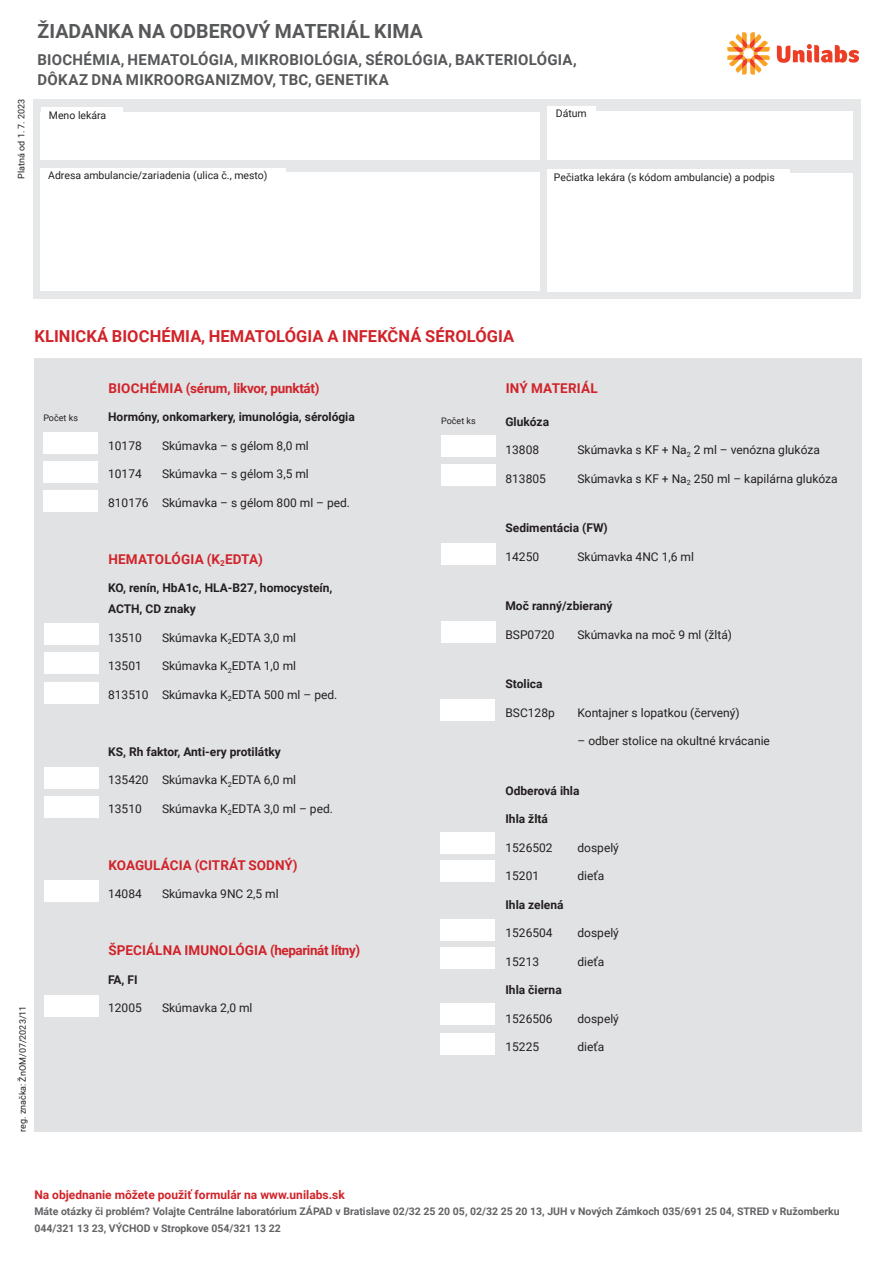
<style>
.page{position:relative;width:893px;height:1263px;background:#fff}
.page>*{position:absolute;margin:0;border:0;box-sizing:border-box;transform-origin:0 0}
.Titul{font:700 19.5px "Roboto";letter-spacing:.005em;color:#57585a}
.Podtitul{font:700 16.5px "Roboto";letter-spacing:.005em;color:#d1232a}
.Titul-2{font:700 15px "Roboto";letter-spacing:.02em;color:#57585a}
.Titul-3{font:700 13.5px "Roboto";letter-spacing:.005em;color:#d1232a}
.Titul-4{font:700 13.5px "Roboto";letter-spacing:-.02em;color:#d1232a}
.text_8_pt{font:12px "Roboto";color:#231f20}
.text_8_pt-2{font:700 12px "Roboto";color:#231f20}
.text_8_pt-3{font:700 12px "Roboto";color:#d1232a}
.t1{font:700 10.5px/16.5px "Roboto";color:#636366}
.text_9_pt{font:10.5px "Roboto";color:#231f20}
.text_7_pt{font:9px "Roboto";color:#231f20}
</style>
<div class="page">
<div style="left:33px;top:99px;width:827px;height:200px;background:#e6e7e9"></div>
<svg style="left:41px;top:112px;width:499px;height:48px"></svg>
<svg style="left:40px;top:173px;width:500px;height:118px"></svg>
<svg style="left:547px;top:112px;width:306px;height:48px"></svg>
<div style="left:34px;top:358px;width:828px;height:774px;background:#e1e2e4"></div>
<div style="left:41px;top:108px;width:81px;height:5px;background:#fff"></div>
<div style="left:40px;top:168px;width:246px;height:13px;background:#fff"></div>
<div style="left:547px;top:106px;width:49px;height:26px;background:#fff"></div>
<div style="left:441px;top:621px;width:54px;height:21px;background:#fff"></div>
<div style="left:440px;top:699px;width:55px;height:21px;background:#fff"></div>
<div style="left:44px;top:880px;width:55px;height:21px;background:#fff"></div>
<div style="left:440px;top:832px;width:55px;height:22px;background:#fff"></div>
<div style="left:440px;top:1004px;width:55px;height:21px;background:#fff"></div>
<div style="left:43px;top:432px;width:55px;height:21px;background:#fff"></div>
<div style="left:44px;top:767px;width:55px;height:21px;background:#fff"></div>
<div style="left:441px;top:435px;width:54px;height:21px;background:#fff"></div>
<div style="left:441px;top:543px;width:54px;height:21px;background:#fff"></div>
<div style="left:44px;top:624px;width:55px;height:21px;background:#fff"></div>
<div style="left:440px;top:860px;width:55px;height:22px;background:#fff"></div>
<div style="left:440px;top:1033px;width:55px;height:21px;background:#fff"></div>
<div style="left:43px;top:461px;width:55px;height:21px;background:#fff"></div>
<div style="left:44px;top:796px;width:55px;height:21px;background:#fff"></div>
<div style="left:441px;top:464px;width:54px;height:21px;background:#fff"></div>
<div style="left:44px;top:995px;width:55px;height:21px;background:#fff"></div>
<div style="left:44px;top:653px;width:55px;height:21px;background:#fff"></div>
<div style="left:440px;top:919px;width:55px;height:22px;background:#fff"></div>
<div style="left:43px;top:490px;width:55px;height:22px;background:#fff"></div>
<div style="left:44px;top:682px;width:55px;height:21px;background:#fff"></div>
<div style="left:440px;top:948px;width:55px;height:21px;background:#fff"></div>
<svg style="left:547px;top:174px;width:306px;height:118px"></svg>
<div style="left:547px;top:169px;width:242px;height:13px;background:#fff"></div>
<svg style="left:727px;top:32px;width:43px;height:43px"></svg>
<svg style="left:777px;top:44px;width:82px;height:19px"></svg>
<p class="text_7_pt" style="left:15px;top:179px;width:81px;rotate:-90deg">Platná od 1. 7. 2023</p>
<p class="Titul" style="left:38px;top:18px;width:387px">ŽIADANKA NA ODBEROVÝ MATERIÁL KIMA</p>
<p class="Titul-2" style="left:37px;top:50px;width:541px">BIOCHÉMIA, HEMATOLÓGIA, MIKROBIOLÓGIA, SÉROLÓGIA, BAKTERIOLÓGIA,</p>
<p class="Titul-2" style="left:37px;top:69px;width:353px">DÔKAZ DNA MIKROORGANIZMOV, TBC, GENETIKA</p>
<p class="text_9_pt" style="left:49px;top:108px;width:59px">Meno lekára</p>
<p class="text_9_pt" style="left:556px;top:106px;width:33px">Dátum</p>
<p class="text_9_pt" style="left:48px;top:168px;width:221px">Adresa ambulancie/zariadenia (ulica č., mesto)</p>
<p class="text_9_pt" style="left:554px;top:169px;width:222px">Pečiatka lekára (s kódom ambulancie) a podpis</p>
<p class="Podtitul" style="left:34px;top:325px;width:481px">KLINICKÁ BIOCHÉMIA, HEMATOLÓGIA A INFEKČNÁ SÉROLÓGIA</p>
<p class="Titul-4" style="left:108px;top:378px;width:213px">BIOCHÉMIA (sérum, likvor, punktát)</p>
<p class="text_8_pt-2" style="left:108px;top:408px;width:248px">Hormóny, onkomarkery, imunológia, sérológia</p>
<p class="text_8_pt" style="left:108px;top:437px;width:35px">10178</p>
<p class="text_8_pt" style="left:162px;top:437px;width:148px">Skúmavka – s gélom 8,0 ml</p>
<p class="text_8_pt" style="left:108px;top:465px;width:35px">10174</p>
<p class="text_8_pt" style="left:162px;top:465px;width:148px">Skúmavka – s gélom 3,5 ml</p>
<p class="text_8_pt" style="left:108px;top:494px;width:243px">810176 Skúmavka – s gélom 800 ml – ped.</p>
<p class="text_7_pt" style="left:43px;top:411px;width:36px">Počet ks</p>
<p class="text_7_pt" style="left:441px;top:414px;width:36px">Počet ks</p>
<p class="Titul-3" style="left:108px;top:549px;width:156px">HEMATOLÓGIA (K<sub>2</sub>EDTA)</p>
<p class="text_8_pt-2" style="left:108px;top:579px;width:226px">KO, renín, HbA1c, HLA-B27, homocysteín,</p>
<p class="text_8_pt-2" style="left:108px;top:600px;width:89px">ACTH, CD znaky</p>
<p class="text_8_pt" style="left:108px;top:629px;width:35px">13510</p>
<p class="text_8_pt" style="left:162px;top:629px;width:136px">Skúmavka K<sub>2</sub>EDTA 3,0 ml</p>
<p class="text_8_pt" style="left:108px;top:657px;width:35px">13501</p>
<p class="text_8_pt" style="left:162px;top:657px;width:136px">Skúmavka K<sub>2</sub>EDTA 1,0 ml</p>
<p class="text_8_pt" style="left:108px;top:686px;width:231px">813510 Skúmavka K<sub>2</sub>EDTA 500 ml – ped.</p>
<p class="text_7_pt" style="left:16px;top:1132px;width:128px;rotate:-90deg">reg. značka: ŽnOM/07/2023/11</p>
<p class="text_8_pt-2" style="left:108px;top:743px;width:174px">KS, Rh faktor, Anti-ery protilátky</p>
<p class="text_8_pt" style="left:108px;top:771px;width:190px">135420 Skúmavka K<sub>2</sub>EDTA 6,0 ml</p>
<p class="text_8_pt" style="left:108px;top:800px;width:35px">13510</p>
<p class="text_8_pt" style="left:162px;top:800px;width:172px">Skúmavka K<sub>2</sub>EDTA 3,0 ml – ped.</p>
<p class="Titul-3" style="left:108px;top:855px;width:191px">KOAGULÁCIA (CITRÁT SODNÝ)</p>
<p class="text_8_pt" style="left:108px;top:885px;width:35px">14084</p>
<p class="text_8_pt" style="left:162px;top:885px;width:118px">Skúmavka 9NC 2,5 ml</p>
<p class="Titul-3" style="left:108px;top:941px;width:253px">ŠPECIÁLNA IMUNOLÓGIA (heparinát lítny)</p>
<p class="text_8_pt-2" style="left:108px;top:971px;width:31px">FA, FI</p>
<p class="text_8_pt" style="left:108px;top:999px;width:35px">12005</p>
<p class="text_8_pt" style="left:162px;top:999px;width:92px">Skúmavka 2,0 ml</p>
<p class="Titul-3" style="left:506px;top:378px;width:94px">INÝ MATERIÁL</p>
<p class="text_8_pt-2" style="left:505px;top:413px;width:45px">Glukóza</p>
<p class="text_8_pt" style="left:505px;top:441px;width:35px">13808</p>
<p class="text_8_pt" style="left:577px;top:441px;width:244px">Skúmavka s KF + Na<sub>2</sub> 2 ml – venózna glukóza</p>
<p class="text_8_pt" style="left:505px;top:470px;width:42px">813805</p>
<p class="text_8_pt" style="left:577px;top:470px;width:262px">Skúmavka s KF + Na<sub>2</sub> 250 ml – kapilárna glukóza</p>
<p class="text_8_pt-2" style="left:505px;top:519px;width:104px">Sedimentácia (FW)</p>
<p class="text_8_pt" style="left:505px;top:548px;width:35px">14250</p>
<p class="text_8_pt" style="left:577px;top:548px;width:118px">Skúmavka 4NC 1,6 ml</p>
<p class="text_8_pt-2" style="left:505px;top:597px;width:109px">Moč ranný/zbieraný</p>
<p class="text_8_pt" style="left:505px;top:626px;width:51px">BSP0720</p>
<p class="text_8_pt" style="left:577px;top:626px;width:156px">Skúmavka na moč 9 ml (žltá)</p>
<p class="text_8_pt-2" style="left:505px;top:675px;width:39px">Stolica</p>
<p class="text_8_pt" style="left:505px;top:704px;width:51px">BSC128p</p>
<p class="text_8_pt" style="left:577px;top:704px;width:164px">Kontajner s lopatkou (červený)</p>
<p class="text_8_pt" style="left:577px;top:732px;width:194px">– odber stolice na okultné krvácanie</p>
<p class="text_8_pt-2" style="left:505px;top:782px;width:76px">Odberová ihla</p>
<p class="text_8_pt-2" style="left:505px;top:810px;width:44px">Ihla žltá</p>
<p class="text_8_pt" style="left:505px;top:839px;width:49px">1526502</p>
<p class="text_8_pt" style="left:577px;top:839px;width:43px">dospelý</p>
<p class="text_8_pt" style="left:505px;top:867px;width:35px">15201</p>
<p class="text_8_pt" style="left:577px;top:867px;width:28px">dieťa</p>
<p class="text_8_pt-2" style="left:505px;top:896px;width:60px">Ihla zelená</p>
<p class="text_8_pt" style="left:505px;top:924px;width:49px">1526504</p>
<p class="text_8_pt" style="left:577px;top:924px;width:43px">dospelý</p>
<p class="text_8_pt" style="left:505px;top:953px;width:35px">15213</p>
<p class="text_8_pt" style="left:577px;top:953px;width:28px">dieťa</p>
<p class="text_8_pt-2" style="left:505px;top:981px;width:58px">Ihla čierna</p>
<p class="text_8_pt" style="left:505px;top:1010px;width:49px">1526506</p>
<p class="text_8_pt" style="left:577px;top:1010px;width:43px">dospelý</p>
<p class="text_8_pt" style="left:505px;top:1038px;width:35px">15225</p>
<p class="text_8_pt" style="left:577px;top:1038px;width:28px">dieťa</p>
<p class="text_8_pt-3" style="left:34px;top:1186px;width:312px">Na objednanie môžete použiť formulár na www.unilabs.sk</p>
<p class="t1" style="left:34px;top:1203px;width:807px">Máte otázky či problém? Volajte Centrálne laboratórium ZÁPAD v Bratislave 02/32 25 20 05, 02/32 25 20 13, JUH v Nových Zámkoch 035/691 25 04, STRED v Ružomberku<br>044/321 13 23, VÝCHOD v Stropkove 054/321 13 22</p>
</div>
